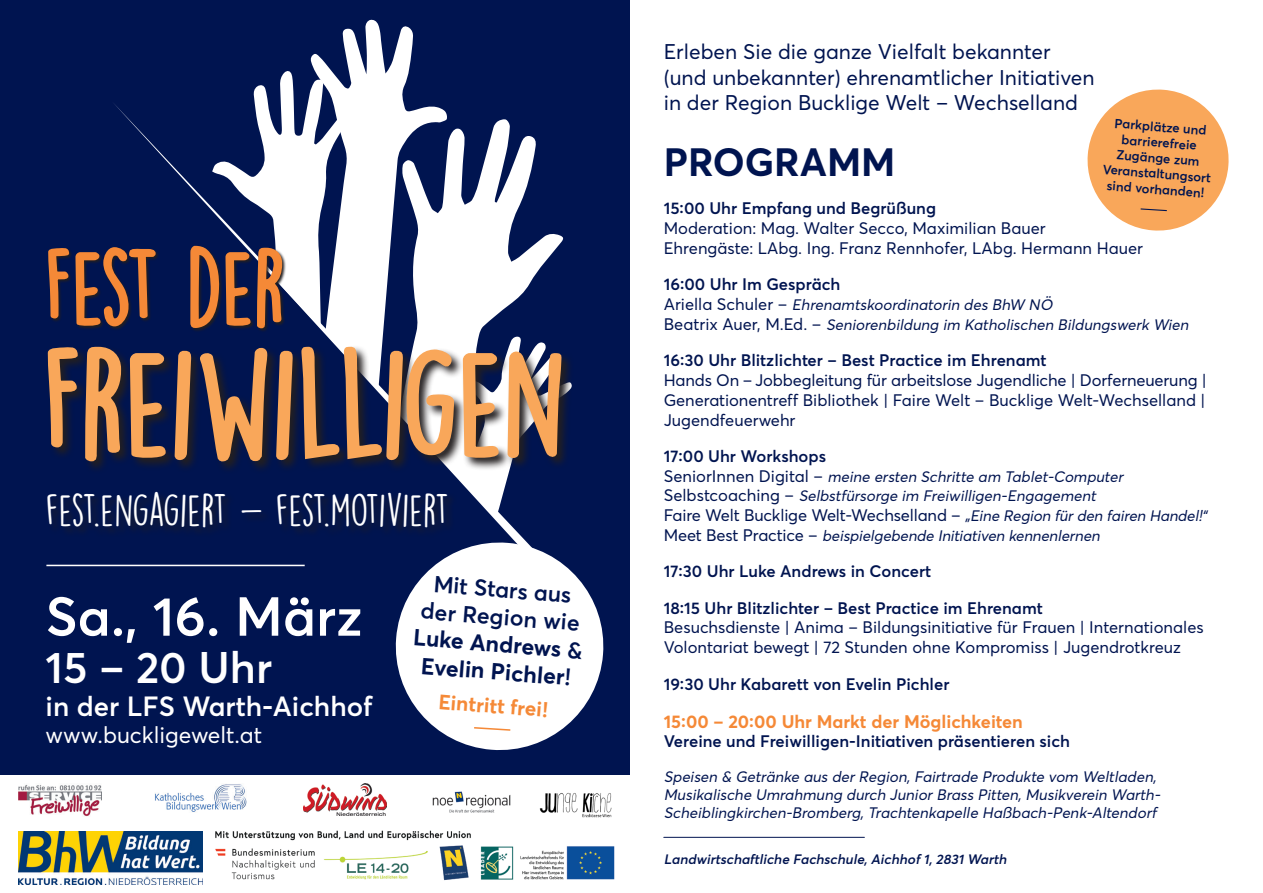
<style>
.page{position:relative;width:1263px;height:893px;background:#fff}
.page>*{position:absolute;margin:0;border:0;box-sizing:border-box;transform-origin:0 0}
.t1{font:133.95px "DK Lemon Yellow Sun";color:#f9a75a}
.t2{font:94.35px "DK Lemon Yellow Sun";color:#f58937}
.t3{font:600 54.15px "Averta";color:#fff}
.t4{font:600 43.65px "Averta";color:#fff}
.t5{font:41.25px "DK Lemon Yellow Sun";letter-spacing:-.03em;color:#fff}
.t6{font:700 39px "Averta";color:#001450}
.t7{font:600 27.45px "Averta";color:#fff}
.t8{font:600 22.8px/27.5px "Averta";color:#001450;text-align:center}
.t9{font:22.8px "Averta";color:#fff}
.t10{font:21px/25.2px "Averta";color:#001450}
.t11{font:700 20.55px "Averta";color:#f58937}
.t12{font:700 18px "Averta";color:#f58937}
.t13{font:16.5px/19.8px "Averta";color:#001450}
.t14{font:600 16.5px/36.3px "Averta";color:#001450}
.t15{font:italic 15px/19.8px "Averta";color:#001450}
.t16{font:italic 600 13.5px "Averta";color:#001450}
.t17{font:600 13.05px/15.6px "Averta";color:#001450;text-align:center}
.s1{font-weight:700}
.s2{font-style:normal;font-size:16.5px}
.s3{font-style:italic;font-size:15px}
</style>
<div class="page">
<div style="left:0;top:0;width:629px;height:774px;background:#001450"></div>
<svg style="left:310px;top:19px;width:103px;height:83px;fill:#fff"></svg>
<svg style="left:253px;top:70px;width:98px;height:32px"></svg>
<svg style="left:112px;top:102px;width:452px;height:465px"></svg>
<svg style="left:82px;top:245px;width:205px;height:88px"></svg>
<svg style="left:48px;top:246px;width:109px;height:82px"></svg>
<svg style="left:189px;top:244px;width:29px;height:83px"></svg>
<svg style="left:224px;top:246px;width:60px;height:84px"></svg>
<svg style="left:47px;top:336px;width:525px;height:212px"></svg>
<svg style="left:392px;top:538px;width:212px;height:212px;fill:#fff"></svg>
<div style="left:46px;top:491px;width:411px;height:47px;background:#041549"></div>
<hr style="left:46px;top:565px;width:259px;height:1px;background:#fff">
<img style="left:19px;top:831px;width:184px;height:53px">
<img style="left:155px;top:784px;width:91px;height:28px">
<img style="left:215px;top:830px;width:400px;height:51px">
<img style="left:433px;top:791px;width:77px;height:21px">
<img style="left:19px;top:784px;width:83px;height:33px">
<img style="left:303px;top:784px;width:83px;height:31px">
<img style="left:539px;top:792px;width:73px;height:26px">
<svg style="left:472px;top:726px;width:40px;height:6px"></svg>
<svg style="left:1087px;top:89px;width:142px;height:142px"></svg>
<hr style="left:664px;top:837px;width:200px;height:1px;background:#001450">
<h2 class="t2" style="left:45px;top:230px;width:242px">FEST DER</h2>
<h1 class="t1" style="left:43px;top:322px;width:524px">FREIWILLIGEN</h1>
<h3 class="t5" style="left:46px;top:486px;width:405px">FEST.ENGAGIERT - FEST.MOTIVIERT</h3>
<h3 class="t3" style="left:46px;top:582px;width:318px">Sa., 16. März</h3>
<h3 class="t4" style="left:46px;top:640px;width:228px">15 – 20 Uhr</h3>
<h3 class="t7" style="left:46px;top:689px;width:328px">in der LFS Warth-Aichhof</h3>
<h3 class="t9" style="left:46px;top:721px;width:218px">www.buckligewelt.at</h3>
<h3 class="t8" style="left:418px;top:569px;width:171px;rotate:4deg">Mit Stars aus der Region wie<br><span class="s1">Luke Andrews</span> &amp;<br><span class="s1">Evelin Pichler</span>!</h3>
<h3 class="t11" style="left:440px;top:688px;width:111px;rotate:5deg">Eintritt frei!</h3>
<h3 class="t10" style="left:664px;top:39px;width:432px">Erleben Sie die ganze Vielfalt bekannter (und unbekannter) ehrenamtlicher Initiativen in der Region Bucklige Welt – Wechselland</h3>
<h3 class="t6" style="left:664px;top:138px;width:233px">PROGRAMM</h3>
<p class="t14" style="left:664px;top:190px;width:274px">15:00 Uhr Empfang und Begrüßung</p>
<p class="t13" style="left:664px;top:218px;width:481px">Moderation: Mag. Walter Secco, Maximilian Bauer<br>Ehrengäste: LAbg. Ing. Franz Rennhofer, LAbg. Hermann Hauer</p>
<p class="t14" style="left:664px;top:266px;width:178px">16:00 Uhr Im Gespräch</p>
<p class="t15" style="left:664px;top:295px;width:530px"><span class="s2">A r i e l l a S c h u l e r –</span> Ehrenamtskoordinatorin des BhW NÖ<br><span class="s2">B e a t r i x A u e r, M . E d . –</span> Seniorenbildung im Katholischen Bildungswerk Wien</p>
<p class="t14" style="left:664px;top:342px;width:384px">16:30 Uhr Blitzlichter – Best Practice im Ehrenamt</p>
<p class="t13" style="left:664px;top:370px;width:544px;text-align:justify">Hands On – Jobbegleitung für arbeitslose Jugendliche | Dorferneuerung | Generationentreff Bibliothek | Faire Welt – Bucklige Welt-Wechselland | Jugendfeuerwehr</p>
<p class="t14" style="left:664px;top:438px;width:164px">17:00 Uhr Workshops</p>
<p class="t15" style="left:664px;top:466px;width:464px"><span class="s2">S e n i o r I n n e n D i g i ta l –</span> meine ersten Schritte am Tablet-Computer<br><span class="s2">S e l b s tc o a c h i n g –</span> Selbstfürsorge im Freiwilligen-Engagement</p>
<p class="t13" style="left:664px;top:505px;width:548px">Faire Welt Bucklige Welt-Wechselland – <span class="s3">„Eine Region fürden fairen Handel!“</span></p>
<p class="t15" style="left:664px;top:526px;width:441px"><span class="s2">M e e t B e s t P ra ct i c e –</span> beispielgebende Initiativen kennenlernen</p>
<p class="t14" style="left:664px;top:553px;width:381px">17:30 Uhr Luke Andrews in Concert<br>18:15 Uhr Blitzlichter – Best Practice im Ehrenamt</p>
<p class="t13" style="left:664px;top:618px;width:541px">Besuchsdienste | Anima – Bildungsinitiative für Frauen | Internationales<br>Volontariat bewegt | 72 Stunden ohne Kompromiss | Jugendrotkreuz</p>
<p class="t14" style="left:664px;top:665px;width:287px">19:30 Uhr Kabarett von Evelin Pichler</p>
<p class="t12" style="left:664px;top:710px;width:361px">15:00 – 20:00 Uhr Markt der Möglichkeiten</p>
<p class="t14" style="left:664px;top:723px;width:408px">Vereine und Freiwilligen-Initiativen präsentieren sich</p>
<p class="t15" style="left:664px;top:767px;width:501px;line-height:18px">Speisen &amp; Getränke aus derRegion,Fairtrade Produkte vom Weltladen,<br>Musikalische Umrahmung durch JuniorBrass Pitten,Musikverein Warth-<br>Scheiblingkirchen-Bromberg,Trachtenkapelle Haßbach-Penk-Altendorf</p>
<p class="t16" style="left:664px;top:851px;width:347px">Landwirtschaftliche Fachschule,Aichhof1,2831Warth</p>
<p class="t17" style="left:1107px;top:114px;width:110px;rotate:5deg">Parkplätze und barrierefreie<br>Zugänge zum<br>Veranstaltungsort sind vorhanden!</p>
</div>
